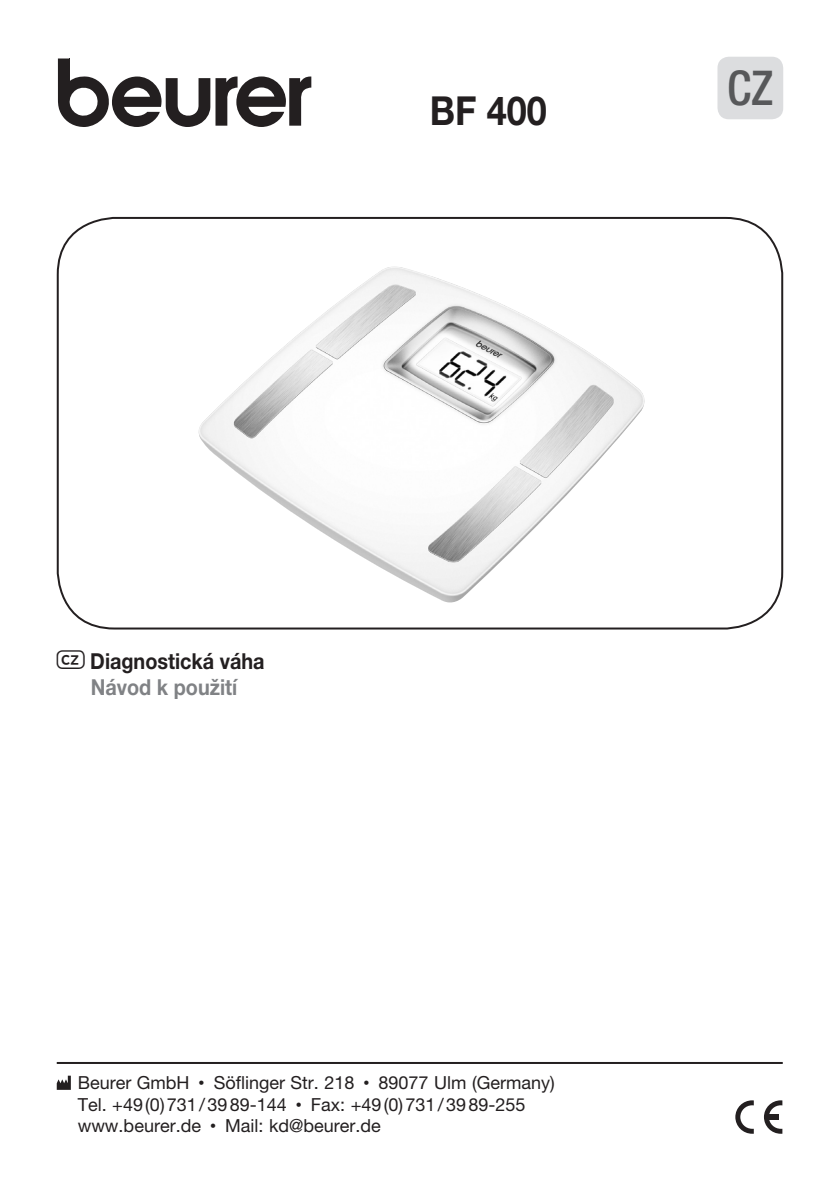
<style>
.page{position:relative;width:840px;height:1191px;background:#fff}
.page>*{position:absolute;margin:0;border:0;box-sizing:border-box;transform-origin:0 0}
.t1{font:500 condensed 48px "Helvetica Neue LT Pro";color:#57585a}
.t2{font:700 40px "Helvetica Neue LT Pro";color:#231f20;scale:.9 1}
.t3{font:700 22px/26px "Helvetica Neue LT Pro";color:#231f20;text-align:center;scale:.9 1}
.t4{font:18px/21.6px "Helvetica Neue LT Pro";color:#231f20}
.s1{font-family:"Laend Beurer 2012";font-size:28px}
.s2{color:#808285}
.s3{font-size:12px}
</style>
<div class="page">
<svg style="left:58px;top:58px;width:253px;height:69px"></svg>
<svg style="left:764px;top:1100px;width:18px;height:33px"></svg>
<div style="left:767px;top:1114px;width:11px;height:5px;background:#231f20"></div>
<svg style="left:735px;top:1100px;width:18px;height:33px"></svg>
<hr style="left:57px;top:1062px;width:725px;height:2px;background:#231f20">
<svg style="left:57px;top:1075px;width:14px;height:14px"></svg>
<div style="left:717px;top:57px;width:65px;height:62px;background:#dcdddf;border-radius:11px"></div>
<img style="left:198px;top:266px;width:447px;height:336px">
<h2 class="t2" style="left:429px;top:86px;width:131px">BF 400</h2>
<h1 class="t1" style="left:726px;top:59px;width:47px">CZ</h1>
<p class="t3" style="left:57px;top:648px;width:232px"><span class="s1">z</span> Diagnostická váha<br><span class="s2">Návod k použití</span></p>
<p class="t4" style="left:78px;top:1071px;width:478px">Beurer GmbH <span class="s3">•</span> Söflinger Str. 218 <span class="s3">•</span> 89077 Ulm (Germany)<br>Tel. +49(0)731/3989-144 <span class="s3">•</span> Fax: +49(0)731/3989-255 www.beurer.de <span class="s3">•</span> Mail: kd@beurer.de</p>
</div>
